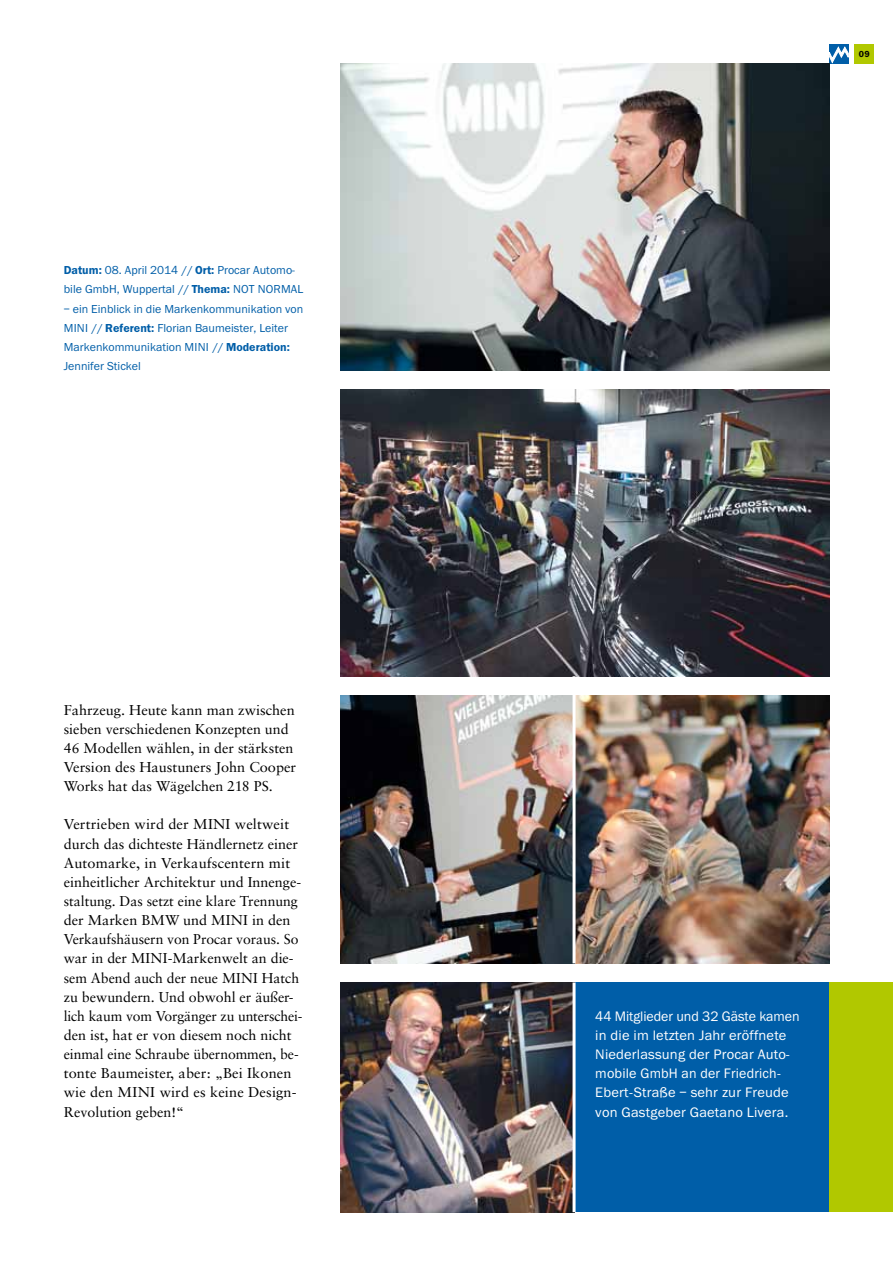
<style>
.page{position:relative;width:893px;height:1276px;background:#fff}
.page>*{position:absolute;margin:0;border:0;box-sizing:border-box;transform-origin:0 0}
.t1{font:14.25px/19.2px "Sabon";color:#000}
.t2{font:14.25px/19.2px "Franklin Gothic EF";letter-spacing:.01em;color:#fff}
.t3{font:12px/19.2px "Franklin Gothic EF";color:#005ea8}
.t4{font:600 8.85px "Franklin Gothic";color:#000}
.s1{font-weight:600}
</style>
<div class="page">
<div style="left:855px;top:45px;width:19px;height:19px;background:#b1c800"></div>
<svg style="left:829px;top:45px;width:19px;height:19px"></svg>
<svg style="left:829px;top:47px;width:19px;height:16px"></svg>
<div style="left:574px;top:982px;width:255px;height:230px;background:#005ea8"></div>
<div style="left:829px;top:982px;width:64px;height:230px;background:#b1c800"></div>
<img style="left:340px;top:64px;width:489px;height:306px">
<img style="left:340px;top:389px;width:489px;height:287px">
<img style="left:340px;top:695px;width:489px;height:268px">
<img style="left:340px;top:982px;width:233px;height:230px">
<hr style="left:573px;top:982px;width:3px;height:230px;background:#fff">
<hr style="left:573px;top:676px;width:3px;height:287px;background:#fff">
<p class="t3" style="left:64px;top:261px;width:241px"><span class="s1">Datum:</span> 08. April 2014 // <span class="s1">Ort:</span> Procar Automo&shy;bile GmbH, Wuppertal // <span class="s1">Thema:</span> NOT NORMAL</p>
<p class="t3" style="left:64px;top:299px;width:241px">– ein Einblick in die Markenkommunikation von MINI // <span class="s1">Referent:</span> Florian Baumeister, Leiter Markenkommunikation MINI // <span class="s1">Moderation:<br></span>Jennifer Stickel</p>
<p class="t1" style="left:64px;top:700px;width:234px">Fahrzeug. Heute kann man zwischen sieben verschiedenen Konzepten und 46 Modellen wählen, in der stärksten Version des Haustuners John Cooper Works hat das Wägelchen 218 PS.</p>
<p class="t1" style="left:64px;top:814px;width:240px">Vertrieben wird der MINI weltweit durch das dichteste Händlernetz einer Automarke, in Verkaufscentern mit einheitlicher Architektur und Innenge&shy;staltung. Das setzt eine klare Trennung der Marken BMW und MINI in den Verkaufshäusern von Procar voraus. So war in der MINI-Markenwelt an die&shy;sem Abend auch der neue MINI Hatch zu bewundern. Und obwohl er äußer&shy;lich kaum vom Vorgänger zu unterschei&shy;den ist, hat er von diesem noch nicht einmal eine Schraube übernommen, be&shy;tonte Baumeister, aber: „Bei Ikonen wie den MINI wird es keine Design-Revolution geben!“</p>
<p class="t4" style="left:859px;top:49px;width:12px">09</p>
<p class="t2" style="left:595px;top:1006px;width:206px">44 Mitglieder und 32 Gäste kamen in die im letzten Jahr eröffnete<br>Niederlassung der Procar Auto&shy;mobile GmbH an der Friedrich-<br>Ebert-Straße – sehr zur Freude von Gastgeber Gaetano Livera.</p>
</div>
